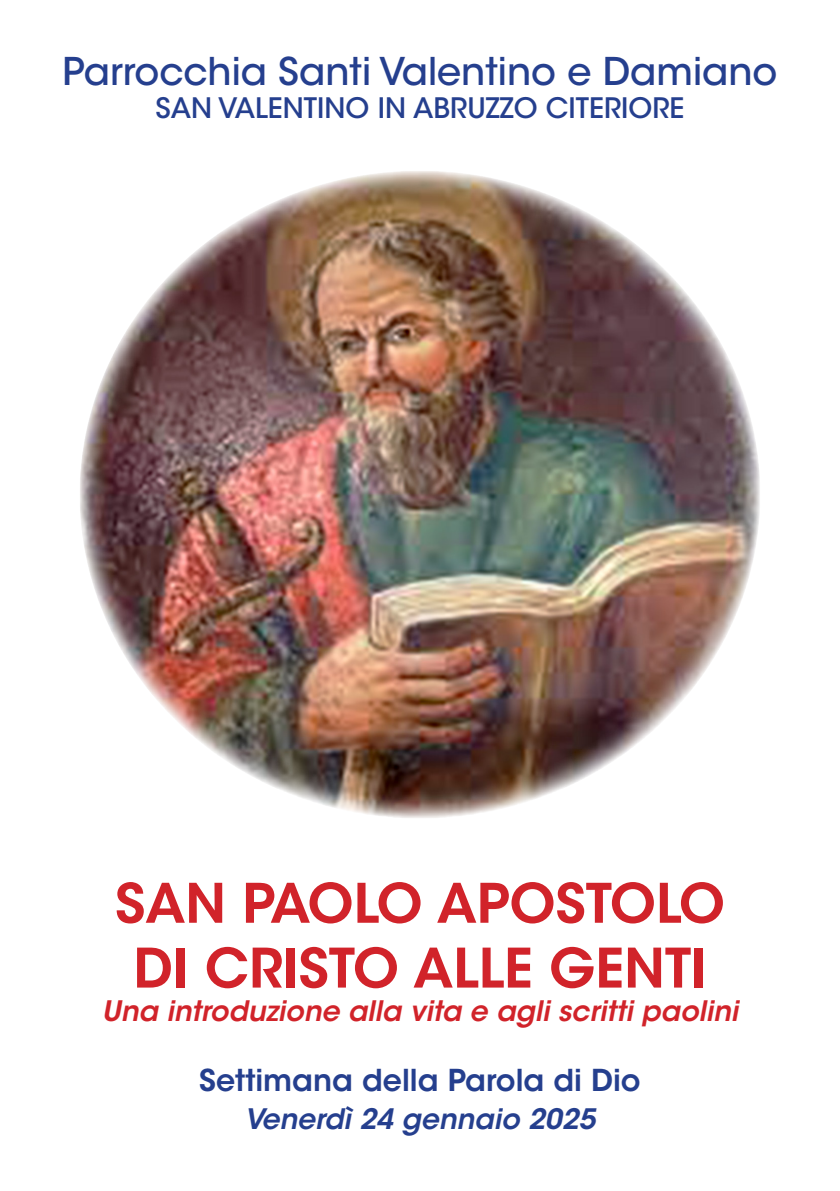
<style>
.page{position:relative;width:840px;height:1191px;background:#fff}
.page>*{position:absolute;margin:0;border:0;box-sizing:border-box;transform-origin:0 0}
.t1{font:600 54px "ITC Avant Garde Std";color:#d1232a}
.t2{font:500 38px "ITC Avant Garde Std";color:#253f8e}
.t3{font:600 30px "ITC Avant Garde Std";color:#253f8e}
.t4{font:italic 600 28px "ITC Avant Garde Std";color:#d1232a}
.t5{font:500 28px "ITC Avant Garde Std";color:#253f8e}
.t6{font:italic 600 28px "ITC Avant Garde Std";color:#253f8e}
</style>
<div class="page">
<img style="left:80px;top:171px;width:680px;height:647px">
<p class="t2" style="left:62px;top:47px;width:716px">Parrocchia Santi Valentino e Damiano</p>
<p class="t5" style="left:155px;top:91px;width:530px">SAN VALENTINO IN ABRUZZO CITERIORE</p>
<p class="t1" style="left:115px;top:869px;width:611px">SAN PAOLO APOSTOLO</p>
<p class="t1" style="left:133px;top:933px;width:574px">DI CRISTO ALLE GENTI</p>
<p class="t4" style="left:102px;top:993px;width:637px">Una introduzione alla vita e agli scritti paolini</p>
<p class="t3" style="left:199px;top:1060px;width:442px">Settimana della Parola di Dio</p>
<p class="t6" style="left:244px;top:1100px;width:352px">Venerdì 24 gennaio 2025</p>
</div>
